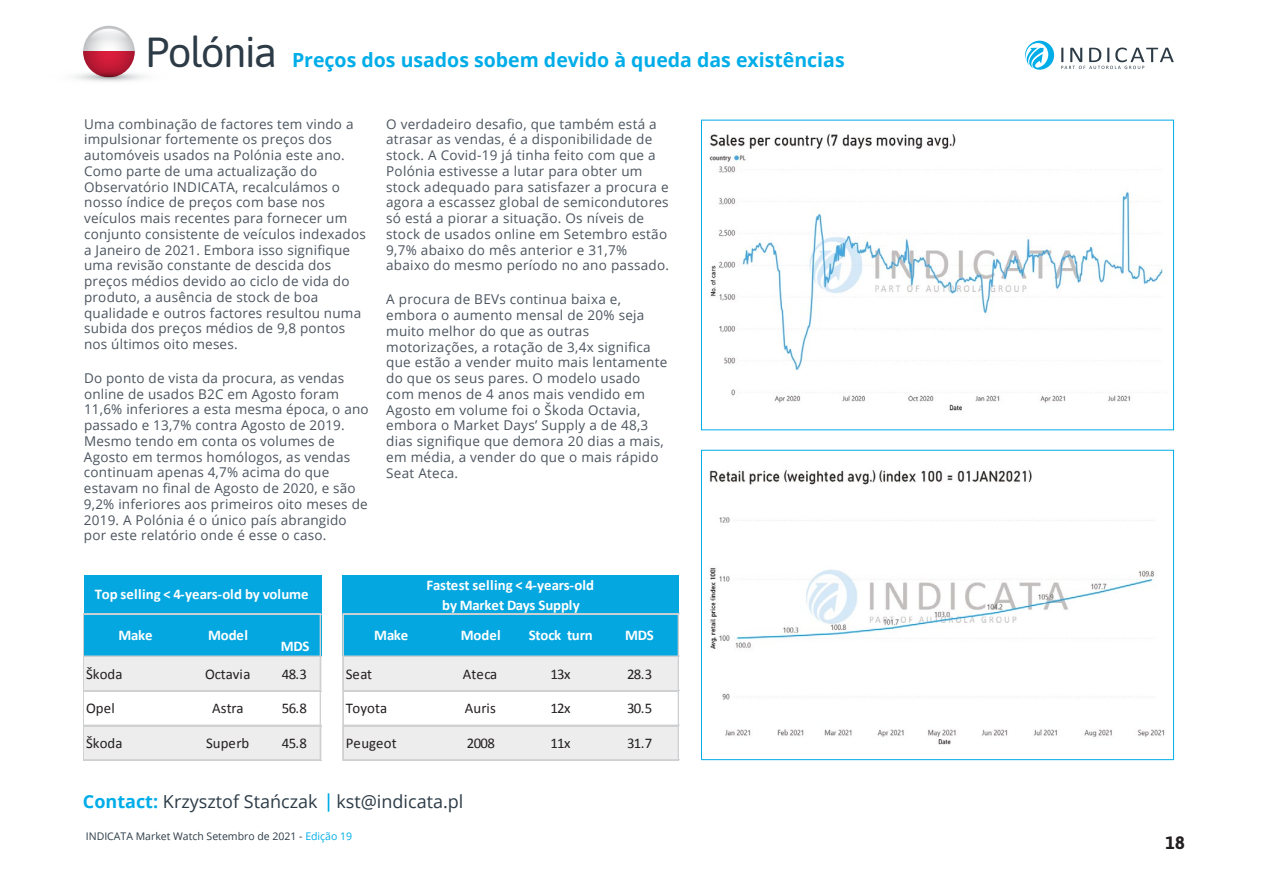
<style>
.page{position:relative;width:1263px;height:893px;background:#fff}
.page>*{position:absolute;margin:0;border:0;box-sizing:border-box;transform-origin:0 0}
.t1{font:42px "Asap";letter-spacing:-.04em;color:#2c3b46}
.t2{font:700 19.5px "Open Sans";color:#00ade8}
.t3{font:18px "Open Sans";color:#2c3b46}
.t4{font:700 18px "Asap";color:#231f20}
.t5{font:700 14.85px/19.8px "Calibri";letter-spacing:-.005em;color:#fff;text-align:center}
.t6{font:14.85px "Calibri";color:#231f20}
.t7{font:13.5px/15.8px "Open Sans";letter-spacing:.015em;color:#4b545e}
.t8{font:10.5px "Open Sans";color:#2c3b46}
.s1{font-weight:700;color:#00ade8}
.s2{color:#00ade8}
</style>
<div class="page">
<svg style="left:328px;top:793px;width:1px;height:19px"></svg>
<svg style="left:1025px;top:41px;width:29px;height:29px"></svg>
<svg style="left:1061px;top:48px;width:113px;height:21px"></svg>
<div style="left:701px;top:450px;width:473px;height:310px;border:1px solid #00ade8"></div>
<div style="left:701px;top:120px;width:473px;height:310px;border:1px solid #00ade8"></div>
<svg style="left:83px;top:56px;width:52px;height:12px"></svg>
<svg style="left:83px;top:26px;width:52px;height:51px"></svg>
<svg style="left:45px;top:68px;width:128px;height:17px"></svg>
<svg style="left:89px;top:29px;width:39px;height:16px"></svg>
<div style="left:84px;top:575px;width:237px;height:39px;background:#05a7e0"></div>
<div style="left:343px;top:575px;width:336px;height:39px;background:#05a7e0"></div>
<div style="left:84px;top:613px;width:185px;height:44px;background:#05a7e0"></div>
<div style="left:268px;top:613px;width:53px;height:44px;background:#05a7e0"></div>
<div style="left:343px;top:613px;width:336px;height:44px;background:#05a7e0"></div>
<div style="left:84px;top:656px;width:237px;height:35px;background:#ededee"></div>
<div style="left:343px;top:656px;width:336px;height:35px;background:#ededee"></div>
<div style="left:84px;top:725px;width:237px;height:36px;background:#ededee"></div>
<div style="left:343px;top:725px;width:336px;height:36px;background:#ededee"></div>
<hr style="left:84px;top:613px;width:237px;height:1px;background:#cfd0d2">
<hr style="left:84px;top:655px;width:237px;height:1px;background:#cfd0d2">
<hr style="left:84px;top:656px;width:237px;height:1px;background:#cfd0d2">
<hr style="left:84px;top:690px;width:237px;height:1px;background:#cfd0d2">
<hr style="left:84px;top:725px;width:237px;height:1px;background:#cfd0d2">
<hr style="left:84px;top:759px;width:237px;height:1px;background:#cfd0d2">
<hr style="left:84px;top:760px;width:237px;height:1px;background:#cfd0d2">
<hr style="left:83px;top:613px;width:1px;height:148px;background:#cfd0d2">
<hr style="left:320px;top:614px;width:1px;height:147px;background:#cfd0d2">
<hr style="left:342px;top:613px;width:1px;height:148px;background:#cfd0d2">
<hr style="left:343px;top:613px;width:1px;height:148px;background:#cfd0d2">
<hr style="left:678px;top:614px;width:1px;height:147px;background:#cfd0d2">
<hr style="left:344px;top:613px;width:335px;height:1px;background:#cfd0d2">
<hr style="left:344px;top:655px;width:335px;height:1px;background:#cfd0d2">
<hr style="left:344px;top:656px;width:335px;height:1px;background:#cfd0d2">
<hr style="left:344px;top:690px;width:335px;height:1px;background:#cfd0d2">
<hr style="left:344px;top:725px;width:335px;height:1px;background:#cfd0d2">
<hr style="left:344px;top:759px;width:335px;height:1px;background:#cfd0d2">
<hr style="left:344px;top:760px;width:335px;height:1px;background:#cfd0d2">
<img style="left:709px;top:133px;width:454px;height:278px">
<img style="left:709px;top:470px;width:456px;height:275px">
<h1 class="t1" style="left:146px;top:23px;width:133px">Polónia</h1>
<h2 class="t2" style="left:292px;top:46px;width:554px">Preços dos usados sobem devido à queda das existências</h2>
<p class="t7" style="left:84px;top:115px;width:283px">Uma combinação de factores tem vindo a impulsionar fortemente os preços dos automóveis usados na Polónia este ano.<br>Como parte de uma actualização do Observatório INDICATA, recalculámos o nosso índice de preços com base nos veículos mais recentes para fornecer um conjunto consistente de veículos indexados a Janeiro de 2021. Embora isso signifique uma revisão constante de descida dos preços médios devido ao ciclo de vida do produto, a ausência de stock de boa qualidade e outros factores resultou numa subida dos preços médios de 9,8 pontos nos últimos oito meses.</p>
<p class="t7" style="left:84px;top:370px;width:286px">Do ponto de vista da procura, as vendas online de usados B2C em Agosto foram 11,6% inferiores a esta mesma época, o ano passado e 13,7% contra Agosto de 2019.<br>Mesmo tendo em conta os volumes de Agosto em termos homólogos, as vendas continuam apenas 4,7% acima do que estavam no final de Agosto de 2020, e são 9,2% inferiores aos primeiros oito meses de 2019. A Polónia é o único país abrangido por este relatório onde é esse o caso.</p>
<p class="t7" style="left:386px;top:116px;width:284px">O verdadeiro desafio, que também está a atrasar as vendas, é a disponibilidade de stock. A Covid-19 já tinha feito com que a Polónia estivesse a lutar para obter um stock adequado para satisfazer a procura e agora a escassez global de semicondutores só está a piorar a situação. Os níveis de stock de usados online em Setembro estão 9,7% abaixo do mês anterior e 31,7% abaixo do mesmo período no ano passado.</p>
<p class="t7" style="left:386px;top:291px;width:283px">A procura de BEVs continua baixa e, embora o aumento mensal de 20% seja muito melhor do que as outras motorizações, a rotação de 3,4x significa que estão a vender muito mais lentamente do que os seus pares. O modelo usado com menos de 4 anos mais vendido em Agosto em volume foi o Škoda Octavia, embora o Market Days’ Supply a de 48,3 dias signifique que demora 20 dias a mais, em média, a vender do que o mais rápido Seat Ateca.</p>
<p class="t5" style="left:95px;top:583px;width:215px">Top selling &lt; 4-years-old by volume</p>
<p class="t5" style="left:426px;top:574px;width:169px">Fastest selling &lt; 4-years-old by Market Days Supply</p>
<p class="t5" style="left:118px;top:625px;width:36px">Make</p>
<p class="t5" style="left:208px;top:625px;width:42px">Model</p>
<p class="t5" style="left:281px;top:635px;width:30px">MDS</p>
<p class="t5" style="left:374px;top:625px;width:36px">Make</p>
<p class="t5" style="left:461px;top:625px;width:42px">Model</p>
<p class="t5" style="left:529px;top:625px;width:65px">Stock turn</p>
<p class="t5" style="left:625px;top:625px;width:30px">MDS</p>
<p class="t6" style="left:86px;top:664px;width:38px">Škoda</p>
<p class="t6" style="left:205px;top:664px;width:47px">Octavia</p>
<p class="t6" style="left:282px;top:664px;width:27px">48.3</p>
<p class="t6" style="left:346px;top:664px;width:28px">Seat</p>
<p class="t6" style="left:463px;top:664px;width:36px">Ateca</p>
<p class="t6" style="left:550px;top:664px;width:22px">13x</p>
<p class="t6" style="left:627px;top:664px;width:27px">28.3</p>
<p class="t6" style="left:86px;top:699px;width:30px">Opel</p>
<p class="t6" style="left:212px;top:699px;width:33px">Astra</p>
<p class="t6" style="left:282px;top:699px;width:27px">56.8</p>
<p class="t6" style="left:346px;top:699px;width:43px">Toyota</p>
<p class="t6" style="left:465px;top:699px;width:33px">Auris</p>
<p class="t6" style="left:550px;top:699px;width:22px">12x</p>
<p class="t6" style="left:627px;top:699px;width:27px">30.5</p>
<p class="t6" style="left:86px;top:734px;width:38px">Škoda</p>
<p class="t6" style="left:206px;top:734px;width:45px">Superb</p>
<p class="t6" style="left:282px;top:734px;width:27px">45.8</p>
<p class="t6" style="left:346px;top:734px;width:52px">Peugeot</p>
<p class="t6" style="left:467px;top:734px;width:30px">2008</p>
<p class="t6" style="left:550px;top:734px;width:22px">11x</p>
<p class="t6" style="left:627px;top:734px;width:27px">31.7</p>
<h3 class="t3" style="left:83px;top:789px;width:382px"><span class="s1">Contact:</span> Krzysztof Stańczak kst@indicata.pl</h3>
<p class="t8" style="left:86px;top:829px;width:268px">INDICATA Market Watch Setembro de 2021 - <span class="s2">Edição 19</span></p>
<h3 class="t4" style="left:1165px;top:829px;width:21px">18</h3>
</div>
